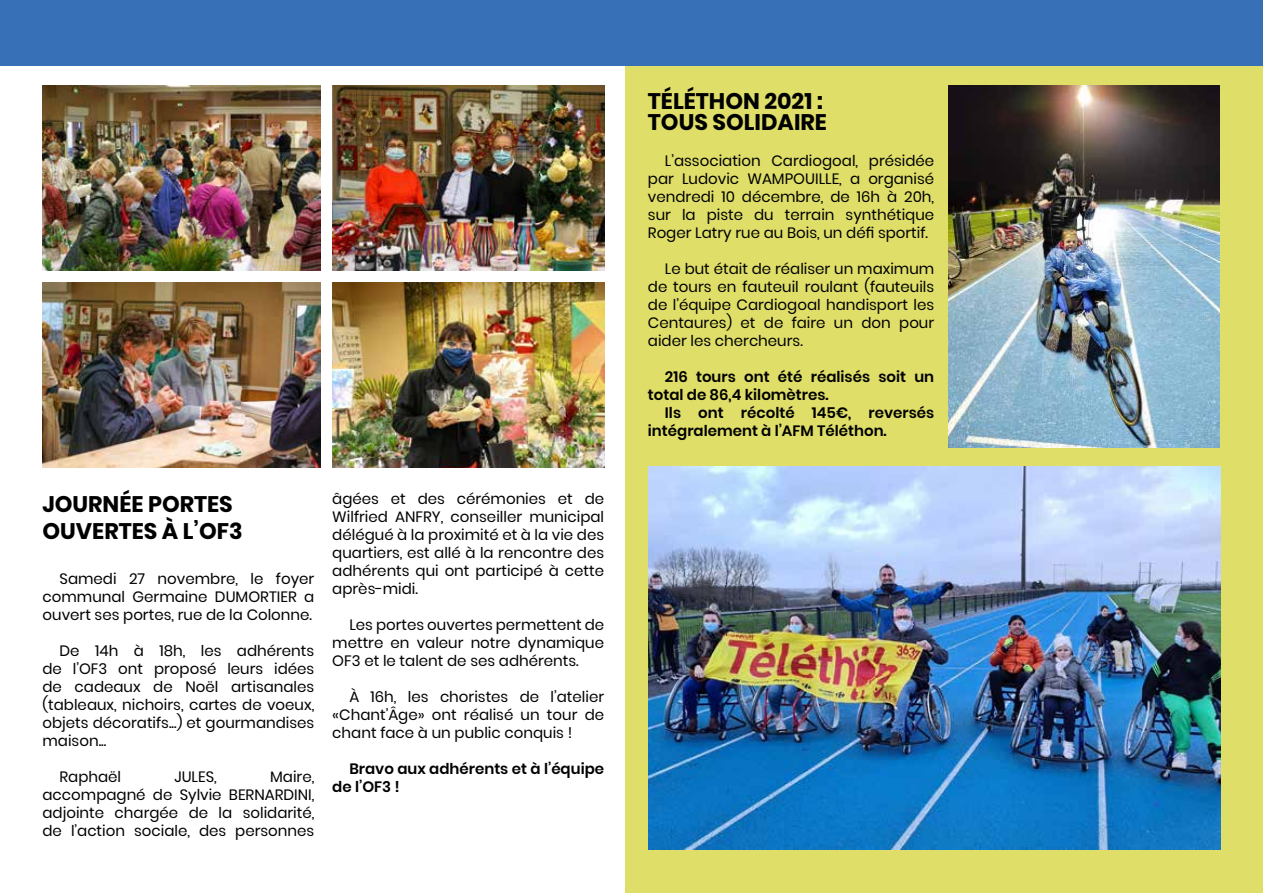
<style>
.page{position:relative;width:1263px;height:893px;background:#fff}
.page>*{position:absolute;margin:0;border:0;box-sizing:border-box;transform-origin:0 0}
.t1{font:700 22.5px/27px "Poppins";color:#000}
.t2{font:15px/18px "Poppins";color:#000;text-align:justify}
.t3{font:600 15px/18px "Poppins";color:#000}
</style>
<div class="page">
<div style="left:625px;top:67px;width:638px;height:826px;background:#dfde68"></div>
<div style="left:0;top:0;width:1263px;height:66px;background:#3770b7"></div>
<img style="left:42px;top:85px;width:278px;height:186px">
<img style="left:42px;top:282px;width:278px;height:186px">
<img style="left:332px;top:85px;width:272px;height:186px">
<img style="left:648px;top:467px;width:572px;height:382px">
<img style="left:332px;top:282px;width:272px;height:186px">
<img style="left:948px;top:85px;width:271px;height:362px">
<h1 class="t1" style="left:43px;top:491px;width:202px">JOURNÉE PORTES<br>OUVERTES À L’OF3</h1>
<p class="t2" style="left:43px;top:570px;width:273px;text-indent:17px">Samedi 27 novembre, le foyer communal Germaine DUMORTIER a ouvert ses portes, rue de la Colonne.</p>
<p class="t2" style="left:43px;top:642px;width:273px;text-indent:17px">De 14h à 18h, les adhérents de l’OF3 ont proposé leurs idées de cadeaux de Noël artisanales (tableaux, nichoirs, cartes de voeux, objets décoratifs...) et gourmandises maison...</p>
<p class="t2" style="left:60px;top:768px;width:63px">Raphaël</p>
<p class="t2" style="left:174px;top:768px;width:44px">JULES,</p>
<p class="t2" style="left:43px;top:768px;width:273px;text-indent:228px">Maire, accompagné de Sylvie BERNARDINI, adjointe chargée de la solidarité, de l’action sociale, des personnes</p>
<p class="t2" style="left:332px;top:490px;width:273px">âgées et des cérémonies et de Wilfried ANFRY, conseiller municipal délégué à la proximité et à la vie des quartiers, est allé à la rencontre des adhérents qui ont participé à cette après-midi.</p>
<p class="t2" style="left:332px;top:616px;width:273px;text-indent:17px">Les portes ouvertes permettent de mettre en valeur notre dynamique OF3 et le talent de ses adhérents.</p>
<p class="t2" style="left:332px;top:688px;width:273px;text-indent:17px">À 16h, les choristes de l’atelier «Chant’Âge» ont réalisé un tour de chant face à un public conquis !</p>
<p class="t3" style="left:332px;top:760px;width:273px;text-indent:17px">Bravo aux adhérents et à l’équipe de l’OF3 !</p>
<h1 class="t1" style="left:648px;top:91px;width:180px;line-height:21px">TÉLÉTHON 2021 :<br>TOUS SOLIDAIRE</h1>
<p class="t2" style="left:648px;top:152px;width:288px;text-indent:17px">L’association Cardiogoal, présidée par Ludovic WAMPOUILLE, a organisé vendredi 10 décembre, de 16h à 20h, sur la piste du terrain synthétique Roger Latry rue au Bois, un défi sportif.</p>
<p class="t2" style="left:648px;top:260px;width:288px;text-indent:17px">Le but était de réaliser un maximum de tours en fauteuil roulant (fauteuils de l’équipe Cardiogoal handisport les Centaures) et de faire un don pour aider les chercheurs.</p>
<p class="t3" style="left:648px;top:368px;width:288px;text-indent:17px">216 tours ont été réalisés soit un total de 86,4 kilomètres.</p>
<p class="t3" style="left:648px;top:404px;width:288px;text-indent:17px">Ils ont récolté 145€, reversés intégralement à l’AFM Téléthon.</p>
</div>
